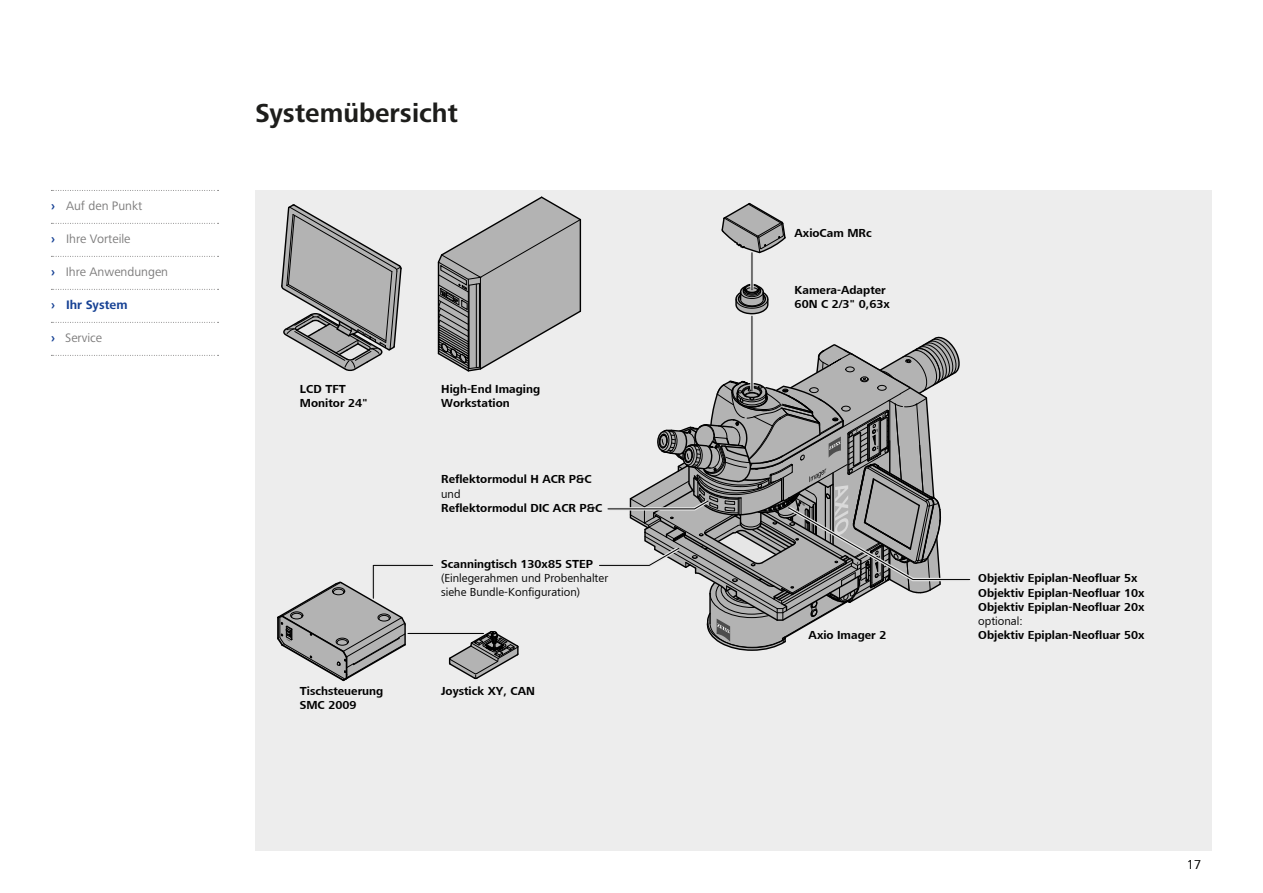
<style>
.page{position:relative;width:1263px;height:893px;background:#fff}
.page>*{position:absolute;margin:0;border:0;box-sizing:border-box;transform-origin:0 0}
.t1{font:700 27px "Zeiss Frutiger Next Pro";color:#1d1d1b}
.t2{font:300 13.5px "Zeiss Frutiger Next Pro";color:#1d1d1b}
.t3{font:12.75px "Zeiss Frutiger Next Pro";color:#7c7b7b}
.t4{font:700 12.75px "Zeiss Frutiger Next Pro";color:#164194}
.t5{font:700 12px/14.1px "LT Frutiger Next";color:#000}
.t6{font:12px/14px "LT Frutiger Next";color:#000}
.s1{font-weight:700;color:#164194}
</style>
<div class="page">
<div style="left:255px;top:190px;width:957px;height:660px;background:#ededed"></div>
<svg style="left:721px;top:202px;width:65px;height:52px"></svg>
<svg style="left:281px;top:204px;width:121px;height:167px"></svg>
<svg style="left:437px;top:196px;width:145px;height:176px"></svg>
<svg style="left:735px;top:283px;width:34px;height:32px"></svg>
<svg style="left:448px;top:631px;width:71px;height:49px"></svg>
<svg style="left:277px;top:581px;width:129px;height:101px"></svg>
<hr style="left:375px;top:564px;width:56px;height:3px;background:#e6e6e6">
<hr style="left:373px;top:565px;width:60px;height:1px;background:#000">
<hr style="left:372px;top:567px;width:3px;height:29px;background:#e6e6e6">
<hr style="left:373px;top:565px;width:1px;height:33px;background:#000">
<hr style="left:410px;top:632px;width:71px;height:3px;background:#e6e6e6">
<hr style="left:408px;top:633px;width:76px;height:1px;background:#000">
<hr style="left:751px;top:316px;width:1px;height:75px;background:#000">
<svg style="left:750px;top:255px;width:4px;height:33px"></svg>
<hr style="left:751px;top:253px;width:1px;height:37px;background:#000">
<svg style="left:599px;top:322px;width:372px;height:329px"></svg>
<svg style="left:51px;top:190px;width:168px;height:1px"></svg>
<svg style="left:51px;top:223px;width:168px;height:1px"></svg>
<svg style="left:51px;top:256px;width:168px;height:1px"></svg>
<svg style="left:51px;top:289px;width:168px;height:1px"></svg>
<svg style="left:51px;top:322px;width:168px;height:1px"></svg>
<svg style="left:51px;top:355px;width:168px;height:1px"></svg>
<p class="t3" style="left:51px;top:199px;width:93px"><span class="s1">›</span> Auf den Punkt</p>
<p class="t3" style="left:51px;top:232px;width:81px"><span class="s1">›</span> Ihre Vorteile</p>
<p class="t3" style="left:51px;top:265px;width:119px"><span class="s1">›</span> Ihre Anwendungen</p>
<p class="t4" style="left:51px;top:298px;width:78px">› Ihr System</p>
<p class="t3" style="left:51px;top:331px;width:53px"><span class="s1">›</span> Service</p>
<h1 class="t1" style="left:255px;top:97px;width:204px">Systemübersicht</h1>
<p class="t5" style="left:300px;top:382px;width:69px">LCD TFT<br>Monitor 24"</p>
<p class="t5" style="left:441px;top:382px;width:100px">High-End Imaging<br>Workstation</p>
<p class="t5" style="left:441px;top:472px;width:152px">Reflektormodul H ACR P&amp;C</p>
<p class="t6" style="left:441px;top:487px;width:21px">und</p>
<p class="t5" style="left:441px;top:500px;width:163px">Reflektormodul DIC ACR P&amp;C</p>
<p class="t5" style="left:441px;top:557px;width:153px">Scanningtisch 130x85 STEP</p>
<p class="t6" style="left:441px;top:571px;width:169px">(Einlegerahmen und Probenhalter siehe Bundle-Konfiguration)</p>
<p class="t5" style="left:300px;top:684px;width:85px">Tischsteuerung<br>SMC 2009</p>
<p class="t5" style="left:441px;top:684px;width:95px">Joystick XY, CAN</p>
<p class="t5" style="left:795px;top:226px;width:79px">AxioCam MRc</p>
<p class="t5" style="left:795px;top:283px;width:97px">Kamera-Adapter<br>60N C 2/3" 0,63x</p>
<p class="t5" style="left:809px;top:628px;width:79px">Axio Imager 2</p>
<p class="t5" style="left:978px;top:571px;width:168px">Objektiv Epiplan-Neofluar 5x<br>Objektiv Epiplan-Neofluar 10x<br>Objektiv Epiplan-Neofluar 20x</p>
<p class="t6" style="left:978px;top:614px;width:46px">optional:</p>
<p class="t5" style="left:978px;top:628px;width:168px">Objektiv Epiplan-Neofluar 50x</p>
<p class="t2" style="left:1187px;top:856px;width:16px">17</p>
</div>
